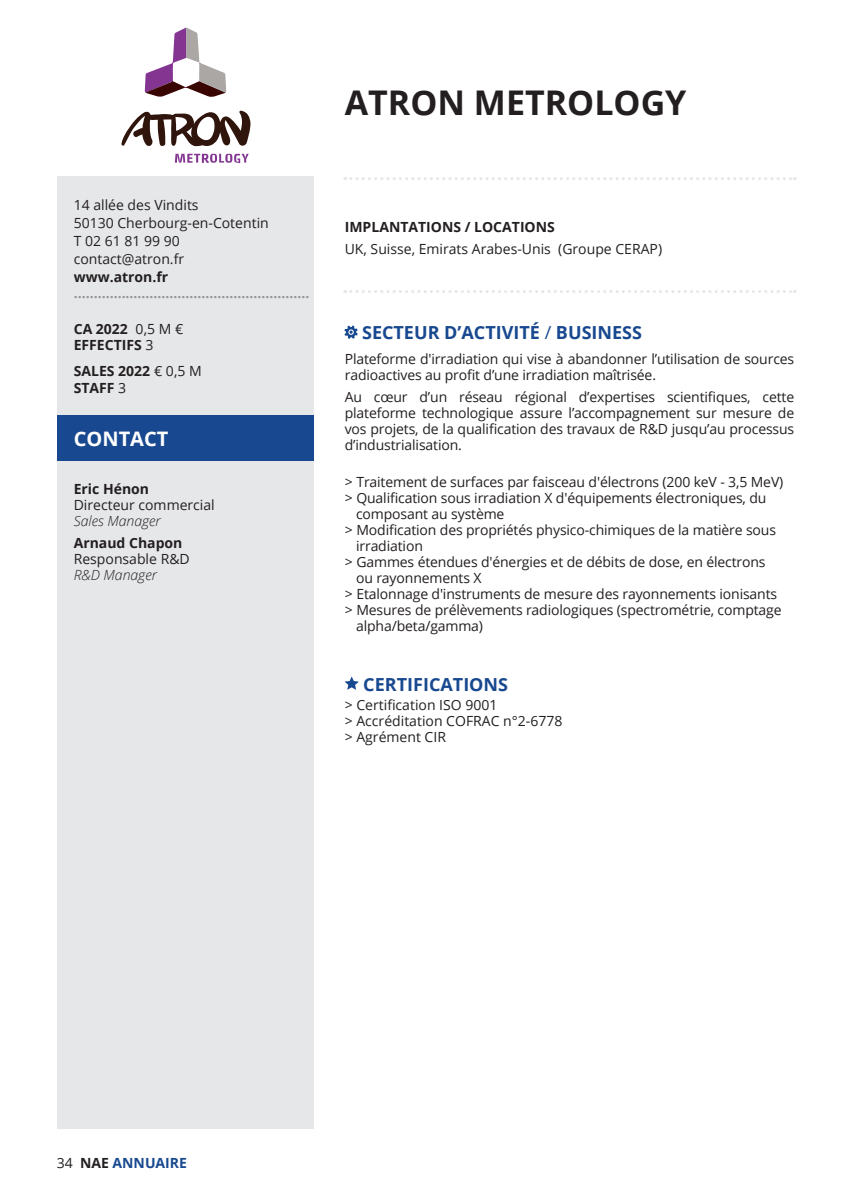
<style>
.page{position:relative;width:851px;height:1191px;background:#fff}
.page>*{position:absolute;margin:0;border:0;box-sizing:border-box;transform-origin:0 0}
.t1{font:700 34px "Open Sans";color:#231f20}
.t2{font:700 20px "Open Sans";color:#fff}
.t3{font:700 18px "Open Sans";color:#18488f}
.t4{font:14px/16px "Open Sans";letter-spacing:-.01em;color:#231f20}
.t5{font:700 14px/16px "Open Sans";color:#231f20}
.t6{font:700 14px "Open Sans";color:#939598}
.t7{font:italic 300 14px "Open Sans";color:#231f20}
.t8{font:700 14px "Open Sans";color:#18488f}
.s1{font-weight:400}
.s2{font-weight:400;color:#231f20}
.s3{color:#231f20}
</style>
<div class="page">
<div style="left:57px;top:177px;width:256px;height:951px;background:#e6e7e9"></div>
<svg style="left:345px;top:177px;width:450px;height:3px"></svg>
<svg style="left:345px;top:325px;width:12px;height:14px"></svg>
<svg style="left:345px;top:676px;width:13px;height:14px"></svg>
<div style="left:57px;top:415px;width:256px;height:45px;background:#18488f"></div>
<svg style="left:145px;top:28px;width:81px;height:69px"></svg>
<svg style="left:175px;top:154px;width:74px;height:9px"></svg>
<svg style="left:121px;top:111px;width:129px;height:35px"></svg>
<svg style="left:345px;top:290px;width:450px;height:3px"></svg>
<p class="t4" style="left:74px;top:195px;width:196px;line-height:18px">14 allée des Vindits<br>50130 Cherbourg-en-Cotentin<br>T 02 61 81 99 90 contact@atron.fr</p>
<p class="t5" style="left:74px;top:269px;width:96px">www.atron.fr</p>
<p class="t6" style="left:74px;top:283px;width:237px">...........................................................</p>
<p class="t5" style="left:74px;top:321px;width:111px">CA 2022 <span class="s1">0,5 M €<br></span>EFFECTIFS <span class="s1">3</span></p>
<p class="t5" style="left:74px;top:362px;width:129px;line-height:16.8px">SALES 2022 <span class="s1">€ 0,5 M<br></span>STAFF <span class="s1">3</span></p>
<h2 class="t2" style="left:74px;top:424px;width:96px">CONTACT</h2>
<p class="t5" style="left:74px;top:480px;width:77px">Eric Hénon</p>
<p class="t4" style="left:74px;top:496px;width:142px">Directeur commercial</p>
<p class="t7" style="left:74px;top:511px;width:88px">Sales Manager</p>
<p class="t5" style="left:74px;top:534px;width:110px">Arnaud Chapon</p>
<p class="t4" style="left:74px;top:550px;width:117px">Responsable R&amp;D</p>
<p class="t7" style="left:74px;top:565px;width:85px">R&amp;D Manager</p>
<h1 class="t1" style="left:345px;top:79px;width:343px">ATRON METROLOGY</h1>
<p class="t5" style="left:345px;top:219px;width:212px">IMPLANTATIONS / LOCATIONS</p>
<p class="t4" style="left:345px;top:240px;width:319px">UK, Suisse, Emirats Arabes-Unis (Groupe CERAP)</p>
<p class="t3" style="left:362px;top:320px;width:281px">SECTEUR D’ACTIVITÉ <span class="s1">/</span> BUSINESS</p>
<p class="t4" style="left:345px;top:350px;width:451px">Plateforme d'irradiation qui vise à abandonner l’utilisation de sources radioactives au profit d’une irradiation maîtrisée.</p>
<p class="t4" style="left:345px;top:388px;width:451px;text-align:justify">Au cœur d’un réseau régional d’expertises scientifiques, cette plateforme technologique assure l’accompagnement sur mesure de vos projets, de la qualification des travaux de R&amp;D jusqu’au processus d’industrialisation.</p>
<p class="t4" style="left:345px;top:474px;width:440px">&gt; Traitement de surfaces par faisceau d'électrons (200 keV - 3,5 MeV)</p>
<p class="t4" style="left:345px;top:490px;width:423px">&gt; Qualification sous irradiation X d'équipements électroniques, du</p>
<p class="t4" style="left:356px;top:506px;width:150px">composant au système</p>
<p class="t4" style="left:345px;top:522px;width:432px">&gt; Modification des propriétés physico-chimiques de la matière sous</p>
<p class="t4" style="left:356px;top:538px;width:68px">irradiation</p>
<p class="t4" style="left:345px;top:554px;width:422px">&gt; Gammes étendues d'énergies et de débits de dose, en électrons</p>
<p class="t4" style="left:356px;top:570px;width:127px">ou rayonnements X</p>
<p class="t4" style="left:345px;top:586px;width:434px">&gt; Etalonnage d'instruments de mesure des rayonnements ionisants</p>
<p class="t4" style="left:345px;top:602px;width:438px">&gt; Mesures de prélèvements radiologiques (spectrométrie, comptage</p>
<p class="t4" style="left:356px;top:618px;width:128px">alpha/beta/gamma)</p>
<p class="t3" style="left:363px;top:671px;width:146px">CERTIFICATIONS</p>
<p class="t4" style="left:345px;top:696px;width:219px">&gt; Certification ISO 9001<br>&gt; Accréditation COFRAC n°2-6778 &gt; Agrément CIR</p>
<p class="t8" style="left:57px;top:1152px;width:132px"><span class="s2">34</span> <span class="s3">NAE</span> ANNUAIRE</p>
</div>
